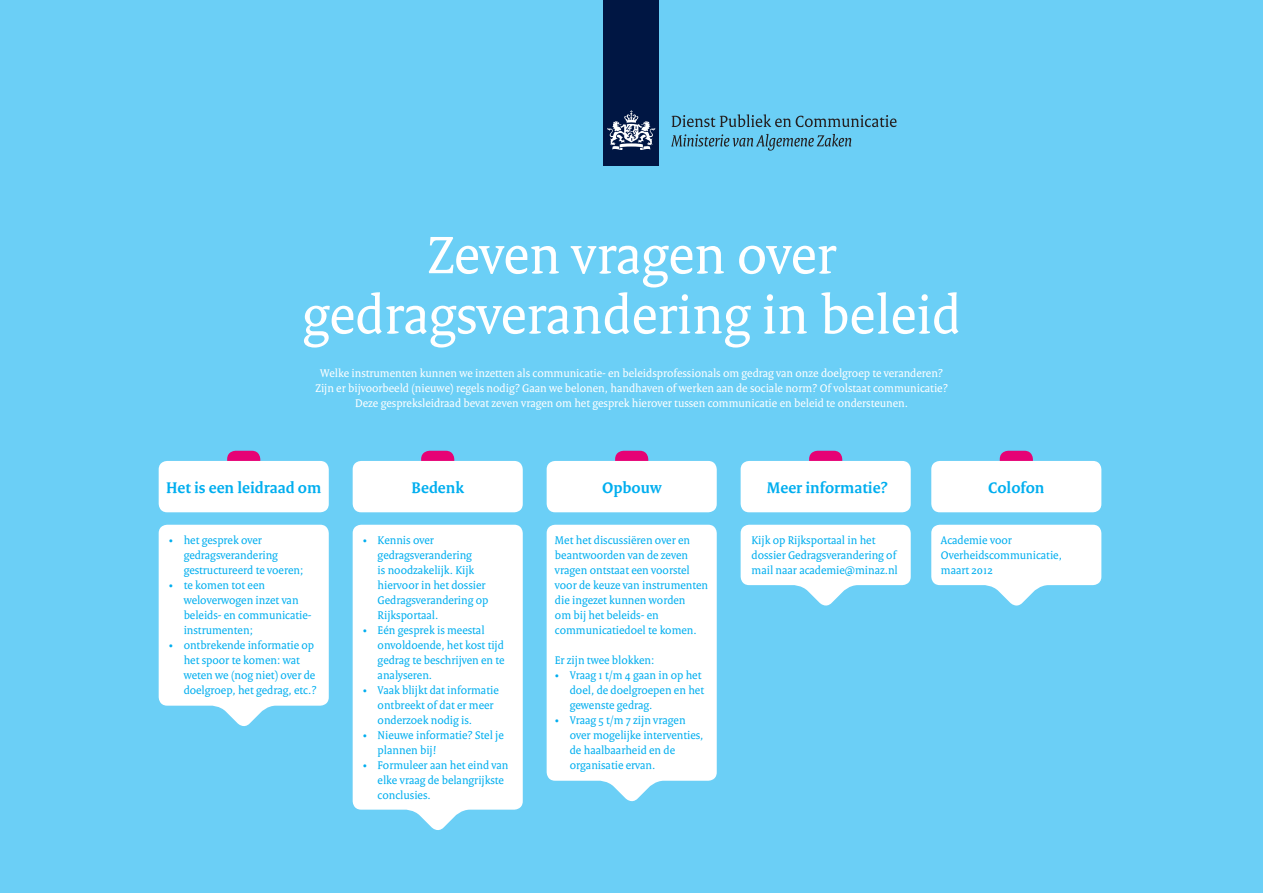
<style>
.page{position:relative;width:1263px;height:893px;background:#6bcff6}
.page>*{position:absolute;margin:0;border:0;box-sizing:border-box;transform-origin:0 0}
.t1{font:57px/60px "Rijksoverheid Serif";color:#fff;text-align:center}
.t2{font:700 16.5px "Rijksoverheid Serif";color:#00aeef}
.t3{font:12px/15px "Rijksoverheid Serif";color:#00aeef}
.t4{font:12px/15px "Rijksoverheid Serif";color:#fff;text-align:center}
</style>
<div class="page">
<div style="left:604px;top:0;width:55px;height:166px;background:#001643"></div>
<svg style="left:607px;top:110px;width:48px;height:40px"></svg>
<svg style="left:671px;top:114px;width:225px;height:13px"></svg>
<svg style="left:671px;top:134px;width:180px;height:17px"></svg>
<div style="left:227px;top:451px;width:33px;height:42px;background:#e60275;border-radius:9px"></div>
<div style="left:421px;top:451px;width:33px;height:42px;background:#e60275;border-radius:9px"></div>
<div style="left:615px;top:451px;width:33px;height:42px;background:#e60275;border-radius:9px"></div>
<div style="left:809px;top:451px;width:33px;height:42px;background:#e60275;border-radius:9px"></div>
<div style="left:1000px;top:451px;width:33px;height:42px;background:#e60275;border-radius:9px"></div>
<svg style="left:159px;top:525px;width:170px;height:201px"></svg>
<div style="left:159px;top:461px;width:170px;height:51px;background:#fff;border-radius:9px"></div>
<div style="left:353px;top:525px;width:170px;height:305px;background:#fff"></div>
<div style="left:353px;top:461px;width:170px;height:51px;background:#fff;border-radius:9px"></div>
<svg style="left:547px;top:525px;width:170px;height:277px;fill:#fff"></svg>
<div style="left:547px;top:461px;width:170px;height:51px;background:#fff;border-radius:9px"></div>
<svg style="left:741px;top:525px;width:170px;height:81px"></svg>
<svg style="left:931px;top:525px;width:170px;height:81px"></svg>
<div style="left:741px;top:461px;width:170px;height:51px;background:#fff;border-radius:9px"></div>
<div style="left:931px;top:461px;width:170px;height:51px;background:#fff;border-radius:9px"></div>
<h1 class="t1" style="left:302px;top:224px;width:660px">Zeven vragen over gedragsverandering in beleid</h1>
<p class="t4" style="left:315px;top:365px;width:634px">Welke instrumenten kunnen we inzetten als communicatie- en beleidsprofessionals om gedrag van onze doelgroep te veranderen?<br>Zijn er bijvoorbeeld (nieuwe) regels nodig? Gaan we belonen, handhaven of werken aan de sociale norm? Of volstaat communicatie?<br>Deze gespreksleidraad bevat zeven vragen om het gesprek hierover tussen communicatie en beleid te ondersteunen.</p>
<h2 class="t2" style="left:166px;top:478px;width:157px">Het is een leidraad om</h2>
<p class="t3" style="left:184px;top:532px;width:121px;text-indent:-15px">• het gesprek over gedragsverandering gestructureerd te voeren;</p>
<p class="t3" style="left:184px;top:577px;width:129px;text-indent:-15px">• te komen tot een weloverwogen inzet van beleids- en communicatie&shy;instrumenten;</p>
<p class="t3" style="left:184px;top:637px;width:134px;text-indent:-15px">• ontbrekende informatie op het spoor te komen: wat weten we (nog niet) over de doelgroep, het gedrag, etc.?</p>
<h2 class="t2" style="left:412px;top:478px;width:54px">Bedenk</h2>
<p class="t3" style="left:378px;top:532px;width:112px;text-indent:-15px">• Kennis over gedragsverandering<br>is noodzakelijk. Kijk hiervoor in het dossier<br>Gedragsverandering op<br>Rijksportaal.</p>
<p class="t3" style="left:378px;top:622px;width:129px;text-indent:-15px">• Eén gesprek is meestal onvoldoende, het kost tijd gedrag te beschrijven en te analyseren.</p>
<p class="t3" style="left:378px;top:682px;width:123px;text-indent:-15px">• Vaak blijkt dat informatie ontbreekt of dat er meer onderzoek nodig is.</p>
<p class="t3" style="left:378px;top:727px;width:128px;text-indent:-15px">• Nieuwe informatie? Stel je plannen bij!</p>
<p class="t3" style="left:378px;top:757px;width:132px;text-indent:-15px">• Formuleer aan het eind van elke vraag de belangrijkste conclusies.</p>
<h2 class="t2" style="left:602px;top:478px;width:61px">Opbouw</h2>
<p class="t3" style="left:555px;top:532px;width:155px">Met het discussiëren over en beantwoorden van de zeven vragen ontstaat een voorstel voor de keuze van instrumenten die ingezet kunnen worden<br>om bij het beleids- en communicatiedoel te komen.</p>
<p class="t3" style="left:555px;top:652px;width:101px">Er zijn twee blokken:</p>
<p class="t3" style="left:570px;top:667px;width:136px;text-indent:-15px">• Vraag 1 t/m 4 gaan in op het doel, de doelgroepen en het gewenste gedrag.</p>
<p class="t3" style="left:570px;top:712px;width:135px;text-indent:-15px">• Vraag 5 t/m 7 zijn vragen over mogelijke interventies, de haalbaarheid en de organisatie ervan.</p>
<h2 class="t2" style="left:767px;top:478px;width:122px">Meer informatie?</h2>
<h2 class="t2" style="left:988px;top:477px;width:58px">Colofon</h2>
<p class="t3" style="left:752px;top:532px;width:148px">Kijk op Rijksportaal in het dossier Gedragsverandering of mail naar academie@minaz.nl</p>
<p class="t3" style="left:941px;top:532px;width:123px">Academie voor<br>Overheidscommunicatie, maart 2012</p>
</div>
